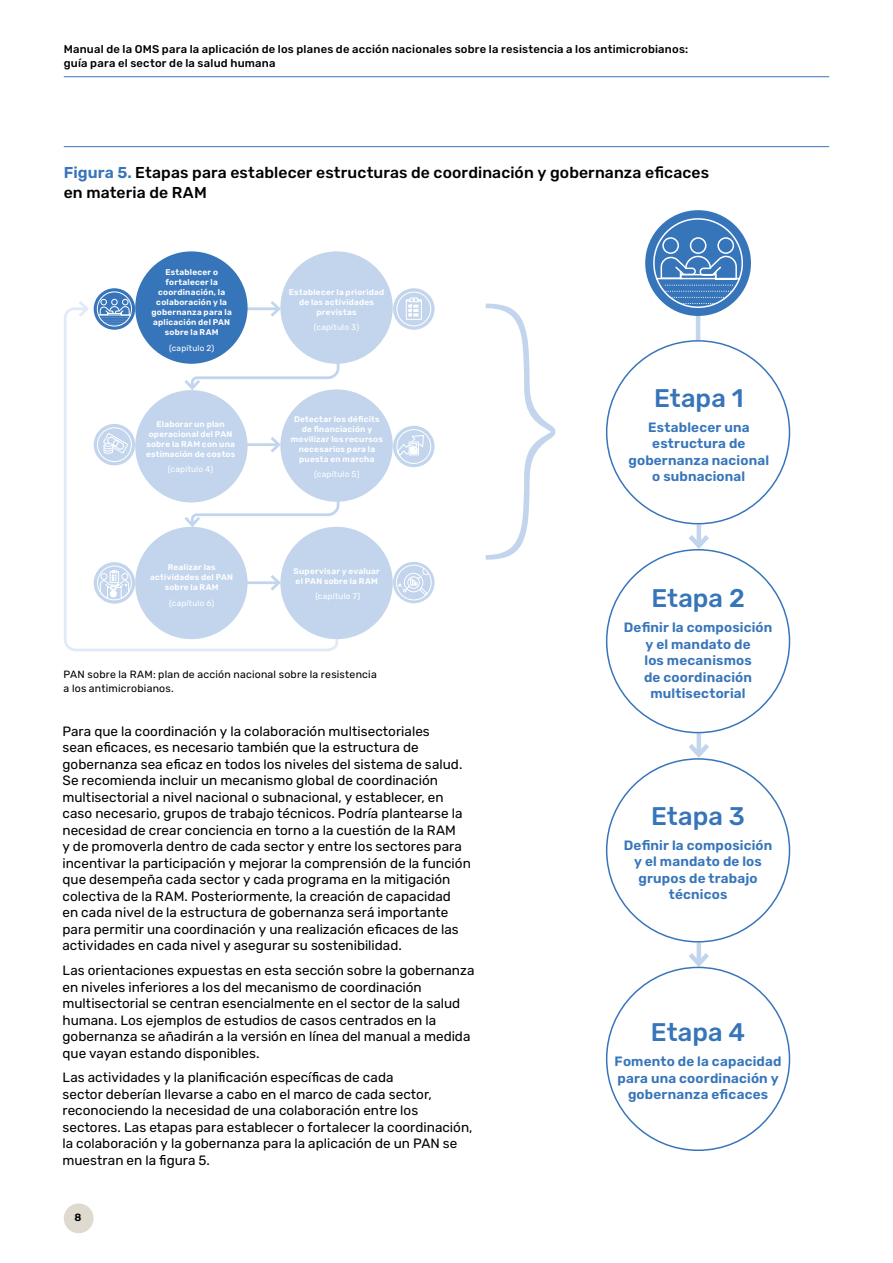
<style>
.page{position:relative;width:893px;height:1263px;background:#fff}
.page>*{position:absolute;margin:0;border:0;box-sizing:border-box;transform-origin:0 0}
.t1{font:500 25.5px "Rubik";color:#3775ba}
.t2{font:500 15.75px/20.2px "Rubik";letter-spacing:.005em;color:#000}
.t3{font:13.5px/16.5px "Rubik";color:#000}
.t4{font:600 13.5px/16.5px "Rubik";letter-spacing:.01em;color:#3775ba;text-align:center}
.t5{font:500 11.25px/13.5px "Rubik";letter-spacing:.02em;color:#000}
.t6{font:10.5px/13.5px "Rubik";letter-spacing:.02em;color:#000}
.t7{font:600 10.5px "Rubik";color:#000}
.t8{font:600 8.25px/10.1px "Rubik";letter-spacing:.025em;color:#fff;text-align:center}
.t9{font:8.25px "Rubik";letter-spacing:.025em;color:#fff}
.s1{font-weight:600;color:#3775ba}
</style>
<div class="page">
<hr style="left:696px;top:316px;width:4px;height:25px;background:#c2d5ed">
<svg style="left:697px;top:524px;width:4px;height:6px"></svg>
<svg style="left:685px;top:530px;width:26px;height:20px"></svg>
<svg style="left:697px;top:733px;width:4px;height:6px"></svg>
<svg style="left:687px;top:739px;width:23px;height:20px"></svg>
<svg style="left:697px;top:942px;width:4px;height:6px"></svg>
<svg style="left:684px;top:948px;width:29px;height:20px"></svg>
<div style="left:645px;top:210px;width:106px;height:106px;background:#3775ba;border-radius:50%"></div>
<svg style="left:652px;top:217px;width:92px;height:92px"></svg>
<hr style="left:64px;top:146px;width:765px;height:1px;background:#3775ba">
<svg style="left:486px;top:304px;width:69px;height:256px"></svg>
<svg style="left:271px;top:301px;width:7px;height:5px"></svg>
<svg style="left:64px;top:306px;width:275px;height:346px"></svg>
<svg style="left:76px;top:301px;width:15px;height:18px"></svg>
<div style="left:280px;top:251px;width:113px;height:113px;background:#c2d5ed;border-radius:50%"></div>
<div style="left:280px;top:389px;width:113px;height:113px;background:#c2d5ed;border-radius:50%"></div>
<div style="left:280px;top:527px;width:113px;height:112px;background:#c2d5ed;border-radius:50%"></div>
<div style="left:135px;top:251px;width:113px;height:113px;background:#3775ba;border-radius:50%"></div>
<div style="left:135px;top:390px;width:113px;height:112px;background:#c2d5ed;border-radius:50%"></div>
<div style="left:135px;top:527px;width:113px;height:112px;background:#c2d5ed;border-radius:50%"></div>
<svg style="left:182px;top:356px;width:159px;height:36px"></svg>
<svg style="left:182px;top:493px;width:159px;height:36px"></svg>
<svg style="left:94px;top:288px;width:41px;height:42px"></svg>
<svg style="left:97px;top:291px;width:41px;height:36px"></svg>
<svg style="left:393px;top:288px;width:42px;height:42px"></svg>
<svg style="left:396px;top:292px;width:35px;height:34px"></svg>
<div style="left:94px;top:424px;width:41px;height:41px;background:#c2d5ed;border-radius:50%"></div>
<svg style="left:97px;top:427px;width:35px;height:35px"></svg>
<div style="left:393px;top:426px;width:42px;height:41px;background:#c2d5ed;border-radius:50%"></div>
<svg style="left:396px;top:429px;width:35px;height:35px"></svg>
<div style="left:94px;top:562px;width:41px;height:42px;background:#c2d5ed;border-radius:50%"></div>
<svg style="left:97px;top:565px;width:35px;height:35px"></svg>
<div style="left:393px;top:562px;width:42px;height:41px;background:#c2d5ed;border-radius:50%"></div>
<svg style="left:396px;top:565px;width:36px;height:35px"></svg>
<hr style="left:64px;top:76px;width:765px;height:1px;background:#3775ba">
<div style="left:64px;top:1203px;width:30px;height:30px;background:#dedad0;border-radius:50%"></div>
<p class="t5" style="left:64px;top:43px;width:626px">Manual de la OMS para la aplicación de los planes de acción nacionales sobre la resistencia a los antimicrobianos: guía para el sector de la salud humana</p>
<p class="t2" style="left:64px;top:163px;width:647px"><span class="s1">Figura 5.</span> Etapas para establecer estructuras de coordinación y gobernanza eficaces en materia de RAM</p>
<p class="t8" style="left:152px;top:267px;width:82px">Establecer o fortalecer la coordinación, la colaboración y la gobernanza para la aplicación del PAN sobre la RAM</p>
<p class="t9" style="left:169px;top:343px;width:47px">(capítulo 2)</p>
<p class="t8" style="left:146px;top:419px;width:91px">Elaborar un plan operacional del PAN sobre la RAM con una estimación de costos</p>
<p class="t9" style="left:168px;top:465px;width:47px">(capítulo 4)</p>
<p class="t8" style="left:150px;top:562px;width:85px">Realizar las actividades del PAN sobre la RAM</p>
<p class="t9" style="left:169px;top:598px;width:46px">(capítulo 6)</p>
<p class="t8" style="left:289px;top:287px;width:97px">Establecer la prioridad de las actividades previstas</p>
<p class="t9" style="left:314px;top:323px;width:47px">(capítulo 3)</p>
<p class="t8" style="left:291px;top:414px;width:94px">Detectar los déficits de financiación y movilizar los recursos necesarios para la puesta en marcha</p>
<p class="t9" style="left:314px;top:470px;width:47px">(capítulo 5)</p>
<p class="t8" style="left:294px;top:566px;width:88px;text-align:left">Supervisar y evaluar el PAN sobre la RAM</p>
<p class="t9" style="left:315px;top:591px;width:46px">(capítulo 7)</p>
<p class="t6" style="left:64px;top:668px;width:315px">PAN sobre la RAM: plan de acción nacional sobre la resistencia a los antimicrobianos.</p>
<p class="t3" style="left:62px;top:723px;width:410px">Para que la coordinación y la colaboración multisectoriales<br>sean eficaces, es necesario también que la estructura de gobernanza sea eficaz en todos los niveles del sistema de salud.<br>Se recomienda incluir un mecanismo global de coordinación multisectorial a nivel nacional o subnacional, y establecer, en caso necesario, grupos de trabajo técnicos. Podría plantearse la necesidad de crear conciencia en torno a la cuestión de la RAM<br>y de promoverla dentro de cada sector y entre los sectores para incentivar la participación y mejorar la comprensión de la función que desempeña cada sector y cada programa en la mitigación colectiva de la RAM. Posteriormente, la creación de capacidad<br>en cada nivel de la estructura de gobernanza será importante para permitir una coordinación y una realización eficaces de las actividades en cada nivel y asegurar su sostenibilidad.</p>
<p class="t3" style="left:62px;top:962px;width:414px">Las orientaciones expuestas en esta sección sobre la gobernanza en niveles inferiores a los del mecanismo de coordinación multisectorial se centran esencialmente en el sector de la salud humana. Los ejemplos de estudios de casos centrados en la gobernanza se añadirán a la versión en línea del manual a medida que vayan estando disponibles.</p>
<p class="t3" style="left:62px;top:1070px;width:412px">Las actividades y la planificación específicas de cada<br>sector deberían llevarse a cabo en el marco de cada sector, reconociendo la necesidad de una colaboración entre los sectores. Las etapas para establecer o fortalecer la coordinación, la colaboración y la gobernanza para la aplicación de un PAN se muestran en la figura 5.</p>
<p class="t7" style="left:75px;top:1212px;width:8px">8</p>
<h1 class="t1" style="left:654px;top:384px;width:91px">Etapa 1</h1>
<p class="t4" style="left:628px;top:419px;width:142px">Establecer una estructura de gobernanza nacional o subnacional</p>
<h1 class="t1" style="left:651px;top:584px;width:95px">Etapa 2</h1>
<p class="t4" style="left:624px;top:620px;width:150px">Definir la composición y el mandato de<br>los mecanismos<br>de coordinación multisectorial</p>
<h1 class="t1" style="left:651px;top:802px;width:95px">Etapa 3</h1>
<p class="t4" style="left:624px;top:837px;width:150px">Definir la composición y el mandato de los grupos de trabajo técnicos</p>
<h1 class="t1" style="left:651px;top:1018px;width:96px">Etapa 4</h1>
<p class="t4" style="left:615px;top:1054px;width:168px">Fomento de la capacidad para una coordinación y gobernanza eficaces</p>
</div>
